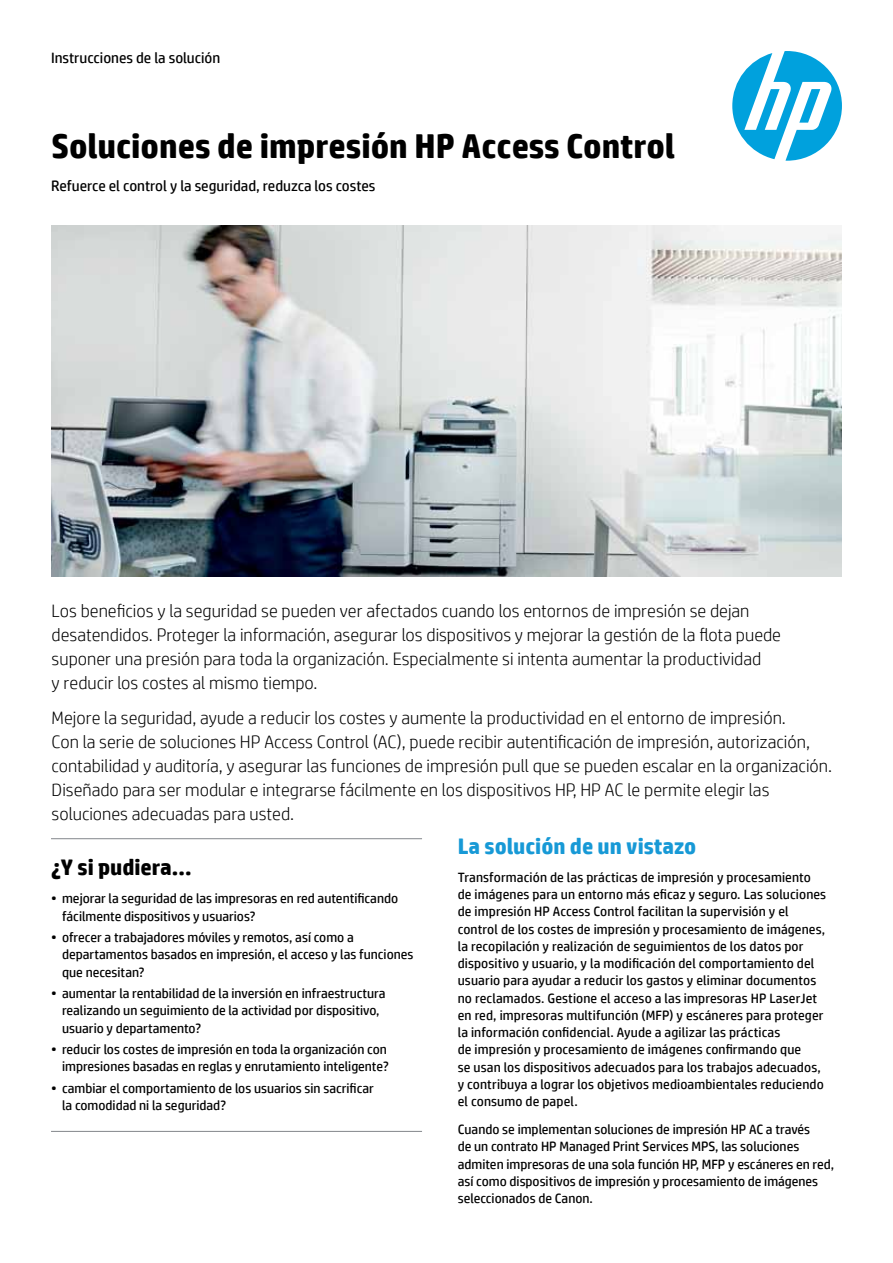
<style>
.page{position:relative;width:893px;height:1263px;background:#fff}
.page>*{position:absolute;margin:0;border:0;box-sizing:border-box;transform-origin:0 0}
.t1{font:700 34.5px "HP Simplified";color:#000}
.t2{font:700 22.5px "HP Simplified";color:#1799d6}
.t3{font:700 22.5px "HP Simplified";color:#000}
.t4{font:300 18px/24px "HP Simplified";color:#000}
.t5{font:15px "HP Simplified";color:#000}
.t6{font:13.5px/17.2px "HP Simplified";color:#000}
</style>
<div class="page">
<svg style="left:732px;top:51px;width:110px;height:110px"></svg>
<img style="left:51px;top:225px;width:791px;height:352px">
<hr style="left:51px;top:1131px;width:371px;height:1px;background:#83868b">
<hr style="left:51px;top:838px;width:371px;height:1px;background:#83868b">
<p class="t5" style="left:51px;top:49px;width:171px">Instrucciones de la solución</p>
<h1 class="t1" style="left:51px;top:125px;width:626px">Soluciones de impresión HP Access Control</h1>
<p class="t5" style="left:51px;top:177px;width:326px">Refuerce el control y la seguridad, reduzca los costes</p>
<p class="t4" style="left:52px;top:599px;width:731px">Los beneficios y la seguridad se pueden ver afectados cuando los entornos de impresión se dejan desatendidos. Proteger la información, asegurar los dispositivos y mejorar la gestión de la flota puede suponer una presión para toda la organización. Especialmente si intenta aumentar la productividad<br>y reducir los costes al mismo tiempo.</p>
<p class="t4" style="left:52px;top:705px;width:782px">Mejore la seguridad, ayude a reducir los costes y aumente la productividad en el entorno de impresión.<br>Con la serie de soluciones HP Access Control (AC), puede recibir autentificación de impresión, autorización, contabilidad y auditoría, y asegurar las funciones de impresión pull que se pueden escalar en la organización.<br>Diseñado para ser modular e integrarse fácilmente en los dispositivos HP, HP AC le permite elegir las soluciones adecuadas para usted.</p>
<h2 class="t3" style="left:51px;top:854px;width:142px">¿Y si pudiera...</h2>
<p class="t6" style="left:62px;top:890px;width:338px;text-indent:-11px">• mejorar la seguridad de las impresoras en red autentificando fácilmente dispositivos y usuarios?</p>
<p class="t6" style="left:62px;top:929px;width:353px;text-indent:-11px">• ofrecer a trabajadores móviles y remotos, así como a departamentos basados en impresión, el acceso y las funciones que necesitan?</p>
<p class="t6" style="left:62px;top:985px;width:325px;text-indent:-11px">• aumentar la rentabilidad de la inversión en infraestructura realizando un seguimiento de la actividad por dispositivo, usuario y departamento?</p>
<p class="t6" style="left:51px;top:1041px;width:339px;text-align:right">• reducir los costes de impresión en toda la organización con impresiones basadas en reglas y enrutamiento inteligente?</p>
<p class="t6" style="left:62px;top:1079px;width:313px;text-indent:-11px">• cambiar el comportamiento de los usuarios sin sacrificar la comodidad ni la seguridad?</p>
<h2 class="t2" style="left:458px;top:833px;width:240px">La solución de un vistazo</h2>
<p class="t6" style="left:458px;top:868px;width:370px">Transformación de las prácticas de impresión y procesamiento de imágenes para un entorno más eficaz y seguro. Las soluciones de impresión HP Access Control facilitan la supervisión y el control de los costes de impresión y procesamiento de imágenes, la recopilación y realización de seguimientos de los datos por dispositivo y usuario, y la modificación del comportamiento del usuario para ayudar a reducir los gastos y eliminar documentos no reclamados. Gestione el acceso a las impresoras HP LaserJet en red, impresoras multifunción (MFP) y escáneres para proteger la información confidencial. Ayude a agilizar las prácticas<br>de impresión y procesamiento de imágenes confirmando que<br>se usan los dispositivos adecuados para los trabajos adecuados, y contribuya a lograr los objetivos medioambientales reduciendo el consumo de papel.</p>
<p class="t6" style="left:458px;top:1120px;width:378px">Cuando se implementan soluciones de impresión HP AC a través<br>de un contrato HP Managed Print Services MPS, las soluciones admiten impresoras de una sola función HP, MFP y escáneres en red, así como dispositivos de impresión y procesamiento de imágenes seleccionados de Canon.</p>
</div>
